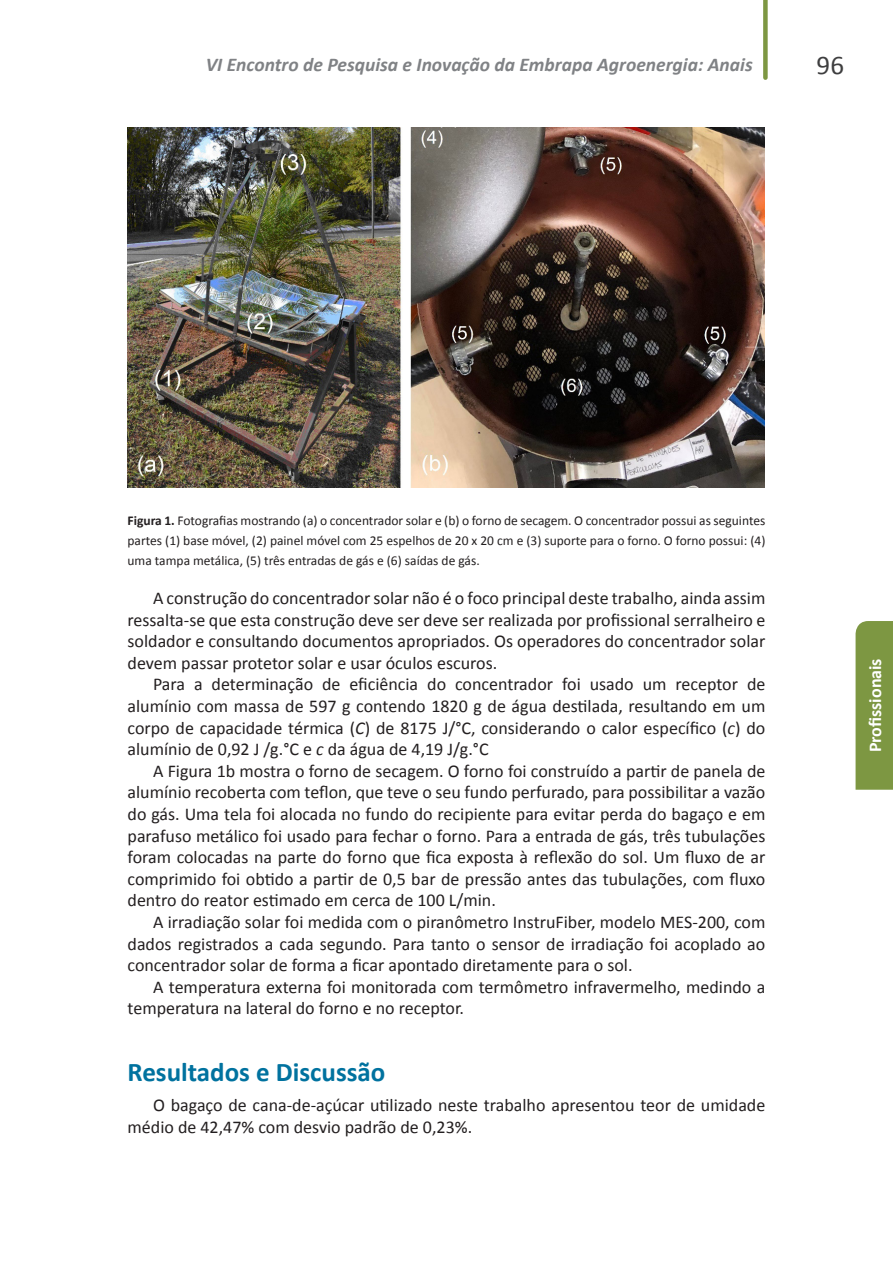
<style>
.page{position:relative;width:893px;height:1263px;background:#fff}
.page>*{position:absolute;margin:0;border:0;box-sizing:border-box;transform-origin:0 0}
.Título_1{font:700 27px "Calibri";color:#00729f}
.t1{font:27px "Calibri";color:#3e3e3f}
.t2{font:italic 700 19.5px "Calibri";color:#808285}
.Corpo_de_texto_1{font:18px/21.6px "Calibri";color:#231f20;text-align:justify}
.t3{font:700 18px "Calibri";color:#fff}
.Figuras{font:13.5px/20.2px "Calibri";color:#231f20;text-align:justify}
.s1{font-weight:700}
.s2{font-style:italic}
</style>
<div class="page">
<div style="left:763px;top:0;width:5px;height:78px;background:#7d9742"></div>
<div style="left:855px;top:621px;width:38px;height:169px;background:#7d9742"></div>
<img style="left:128px;top:128px;width:636px;height:360px">
<p class="t2" style="left:206px;top:53px;width:548px">VI Encontro de Pesquisa e Inovação da Embrapa Agroenergia: Anais</p>
<h1 class="t1" style="left:817px;top:48px;width:29px">96</h1>
<p class="Figuras" style="left:128px;top:510px;width:639px"><span class="s1">Figura 1.</span> Fotografias mostrando (a) o concentrador solar e (b) o forno de secagem. O concentrador possui as seguintes partes (1) base móvel, (2) painel móvel com 25 espelhos de 20 x 20 cm e (3) suporte para o forno. O forno possui: (4) uma tampa metálica, (5) três entradas de gás e (6) saídas de gás.</p>
<p class="Corpo_de_texto_1" style="left:128px;top:586px;width:639px;text-indent:26px">A construção do concentrador solar não é o foco principal deste trabalho, ainda assim ressalta-‑se que esta construção deve ser deve ser realizada por profissional serralheiro e soldador e consultando documentos apropriados. Os operadores do concentrador solar devem passar protetor solar e usar óculos escuros.</p>
<p class="Corpo_de_texto_1" style="left:128px;top:673px;width:639px;text-indent:26px">Para a determinação de eficiência do concentrador foi usado um receptor de alumínio com massa de 597 g contendo 1820 g de água destilada, resultando em um corpo de capacidade térmica (<span class="s2">C</span>) de 8175 J/°C, considerando o calor específico (<span class="s2">c</span>) do alumínio de 0,92 J /g.°C e <span class="s2">c</span> da água de 4,19 J/g.°C</p>
<p class="Corpo_de_texto_1" style="left:128px;top:759px;width:639px;text-indent:26px">A Figura 1b mostra o forno de secagem. O forno foi construído a partir de panela de alumínio recoberta com teflon, que teve o seu fundo perfurado, para possibilitar a vazão do gás. Uma tela foi alocada no fundo do recipiente para evitar perda do bagaço e em parafuso metálico foi usado para fechar o forno. Para a entrada de gás, três tubulações foram colocadas na parte do forno que fica exposta à reflexão do sol. Um fluxo de ar comprimido foi obtido a partir de 0,5 bar de pressão antes das tubulações, com fluxo dentro do reator estimado em cerca de 100 L/min.</p>
<p class="Corpo_de_texto_1" style="left:128px;top:910px;width:639px;text-indent:26px">A irradiação solar foi medida com o piranômetro InstruFiber, modelo MES-‑200, com dados registrados a cada segundo. Para tanto o sensor de irradiação foi acoplado ao concentrador solar de forma a ficar apontado diretamente para o sol.</p>
<p class="Corpo_de_texto_1" style="left:128px;top:975px;width:639px;text-indent:26px">A temperatura externa foi monitorada com termômetro infravermelho, medindo a temperatura na lateral do forno e no receptor.</p>
<p class="Título_1" style="left:128px;top:1055px;width:259px">Resultados e Discussão</p>
<p class="Corpo_de_texto_1" style="left:128px;top:1093px;width:639px;text-indent:26px">O bagaço de cana-‑de-‑açúcar utilizado neste trabalho apresentou teor de umidade médio de 42,47% com desvio padrão de 0,23%.</p>
<p class="t3" style="left:864px;top:752px;width:96px;rotate:-90deg">Profissionais</p>
</div>
